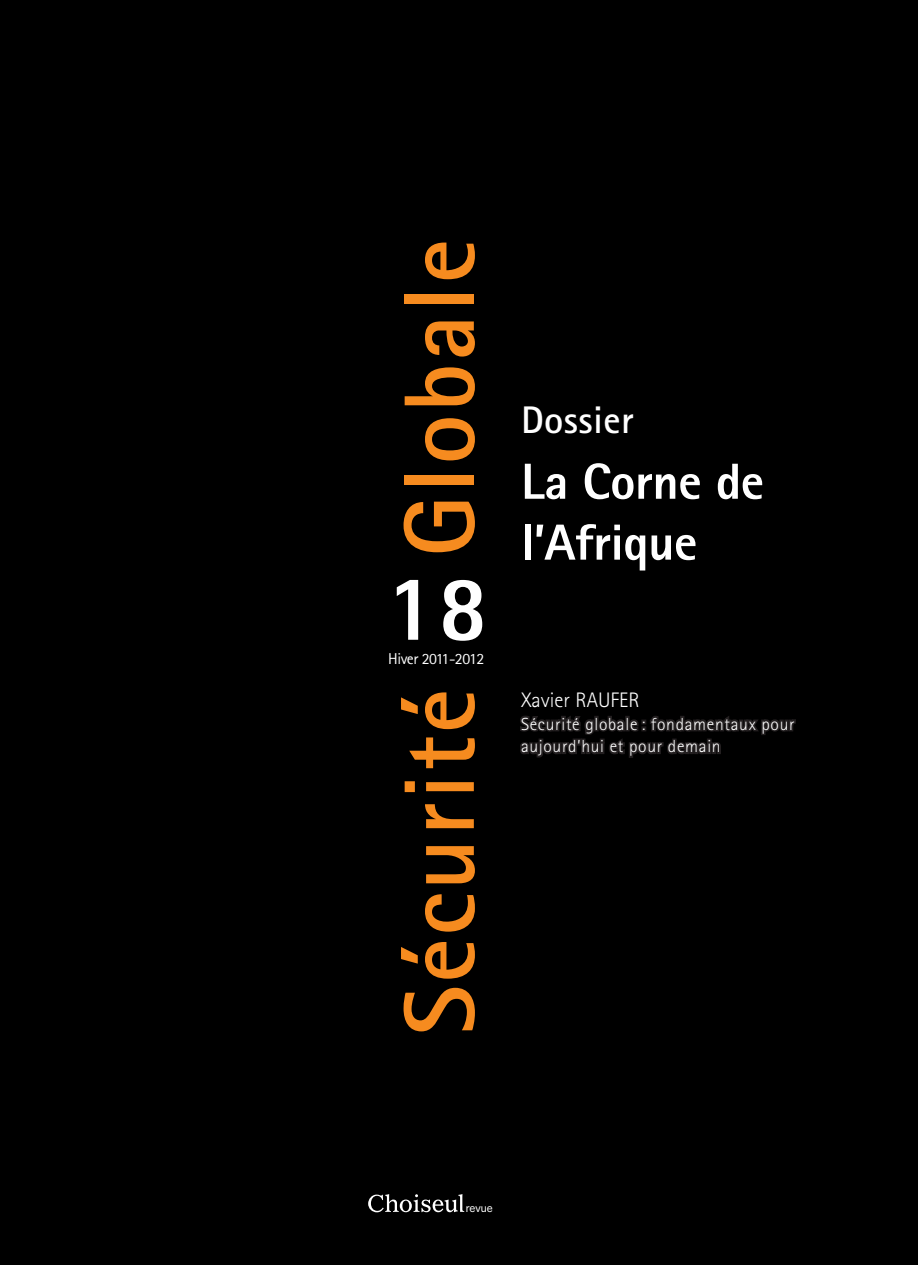
<style>
.page{position:relative;width:918px;height:1265px;background:#000}
.page>*{position:absolute;margin:0;border:0;box-sizing:border-box;transform-origin:0 0}
.t1{font:700 100.27px "Rotis Sans Serif";letter-spacing:.025em;color:#f68b1f}
.t2{font:800 92.75px "Rotis Sans Serif";color:#fff;scale:.95 1}
.t3{font:800 50.75px/60.9px "Rotis Sans Serif";letter-spacing:-.01em;color:#fff}
.t4{font:700 38.5px "Rotis Sans Serif";letter-spacing:.01em;color:#fff}
.t5{font:300 21px "Rotis Sans Serif";color:#fff}
.t6{font:300 17.5px/22.8px "Rotis Sans Serif";letter-spacing:.04em;color:#fff}
.t7{font:15.75px "Rotis Sans Serif";letter-spacing:-.03em;color:#fff}
.t8{font:11.55px "Akzid Grtsk Next";color:#fff}
</style>
<div class="page">
<svg style="left:368px;top:1194px;width:96px;height:18px"></svg>
<svg style="left:520px;top:715px;width:276px;height:43px"></svg>
<h1 class="t1" style="left:376px;top:557px;width:320px;rotate:-90deg">globale</h1>
<h2 class="t2" style="left:387px;top:549px;width:107px">18</h2>
<p class="t7" style="left:388px;top:649px;width:98px">Hiver 2011-2012</p>
<h1 class="t1" style="left:376px;top:1035px;width:348px;rotate:-90deg">Sécurité</h1>
<h3 class="t4" style="left:521px;top:395px;width:114px">Dossier</h3>
<h3 class="t3" style="left:521px;top:450px;width:245px">La Corne de l’Afrique</h3>
<p class="t5" style="left:521px;top:688px;width:108px">Xavier raufer</p>
<p class="t6" style="left:521px;top:712px;width:275px">Sécurité globale : fondamentaux pour aujourd’hui et pour demain</p>
<p class="t8" style="left:466px;top:1201px;width:29px">revue</p>
</div>
